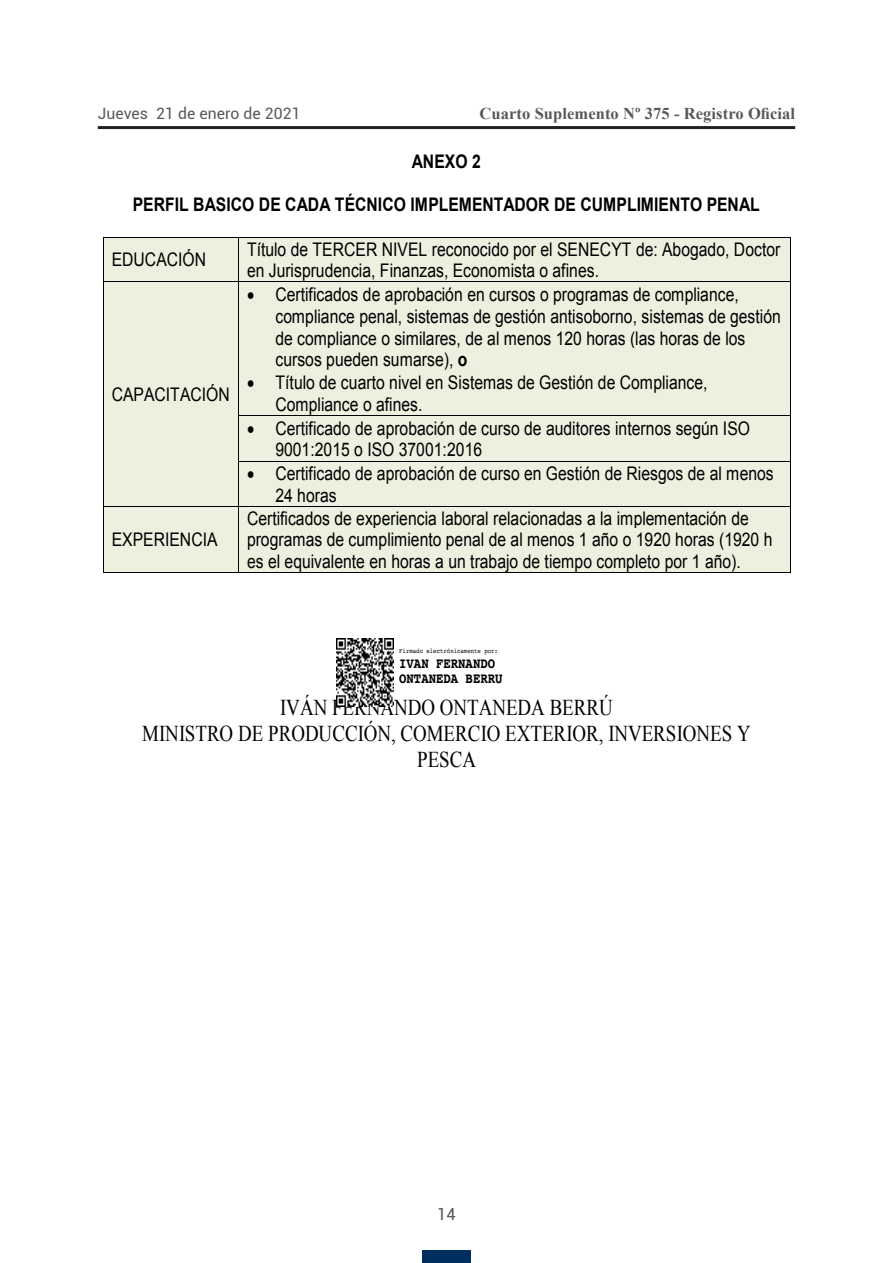
<style>
.page{position:relative;width:893px;height:1263px;background:#fff}
.page>*{position:absolute;margin:0;border:0;box-sizing:border-box;transform-origin:0 0}
.t1{font:22.65px/26px "Times New Roman";color:#000;text-align:center;scale:.84 1}
.t2{font:18.75px/21.6px "Arial";color:#000;scale:.84 1}
.t3{font:700 18.75px "Arial";color:#000;scale:.84 1}
.t4{font:700 16.5px "Times New Roman";letter-spacing:.005em;color:#57585a}
.t5{font:16.5px "Roboto";color:#57585a}
.t6{font:15.75px "Roboto";letter-spacing:.005em;color:#57585a}
.t7{font:700 14.7px/14.7px "Courier";color:#000;scale:.84 1}
.t8{font:6.75px "Courier";color:#000;scale:.84 1}
.s1{font-weight:700}
</style>
<div class="page">
<hr style="left:98px;top:126px;width:697px;height:3px;background:#231f20">
<div style="left:422px;top:1250px;width:49px;height:13px;background:#002e5e"></div>
<div style="left:104px;top:238px;width:134px;height:43px;background:#ebf1de"></div>
<div style="left:239px;top:238px;width:551px;height:43px;background:#ebf1de"></div>
<hr style="left:104px;top:237px;width:134px;height:1px;background:#000">
<hr style="left:239px;top:237px;width:551px;height:1px;background:#000">
<hr style="left:103px;top:238px;width:1px;height:43px;background:#000">
<hr style="left:238px;top:238px;width:1px;height:43px;background:#000">
<hr style="left:790px;top:238px;width:1px;height:43px;background:#000">
<div style="left:104px;top:282px;width:134px;height:224px;background:#ebf1de"></div>
<div style="left:239px;top:282px;width:551px;height:133px;background:#ebf1de"></div>
<hr style="left:104px;top:281px;width:134px;height:1px;background:#000">
<hr style="left:239px;top:281px;width:551px;height:1px;background:#000">
<hr style="left:103px;top:282px;width:1px;height:133px;background:#000">
<hr style="left:238px;top:282px;width:1px;height:133px;background:#000">
<hr style="left:790px;top:282px;width:1px;height:133px;background:#000">
<div style="left:239px;top:416px;width:551px;height:45px;background:#ebf1de"></div>
<hr style="left:239px;top:415px;width:551px;height:1px;background:#000">
<hr style="left:103px;top:416px;width:1px;height:45px;background:#000">
<hr style="left:238px;top:416px;width:1px;height:45px;background:#000">
<hr style="left:790px;top:416px;width:1px;height:45px;background:#000">
<div style="left:239px;top:461px;width:551px;height:45px;background:#ebf1de"></div>
<hr style="left:239px;top:461px;width:551px;height:1px;background:#000">
<hr style="left:103px;top:461px;width:1px;height:45px;background:#000">
<hr style="left:238px;top:461px;width:1px;height:45px;background:#000">
<hr style="left:790px;top:461px;width:1px;height:45px;background:#000">
<div style="left:104px;top:507px;width:134px;height:65px;background:#ebf1de"></div>
<div style="left:239px;top:507px;width:551px;height:65px;background:#ebf1de"></div>
<hr style="left:104px;top:506px;width:134px;height:1px;background:#000">
<hr style="left:239px;top:506px;width:551px;height:1px;background:#000">
<hr style="left:103px;top:507px;width:1px;height:65px;background:#000">
<hr style="left:104px;top:572px;width:134px;height:1px;background:#000">
<hr style="left:238px;top:507px;width:1px;height:65px;background:#000">
<hr style="left:239px;top:572px;width:551px;height:1px;background:#000">
<hr style="left:790px;top:507px;width:1px;height:65px;background:#000">
<img style="left:337px;top:639px;width:56px;height:67px">
<p class="t6" style="left:98px;top:102px;width:204px">Jueves 21 de enero de 2021</p>
<p class="t4" style="left:480px;top:102px;width:317px">Cuarto Suplemento Nº 375 - Registro Oficial</p>
<p class="t3" style="left:412px;top:149px;width:84px">ANEXO 2</p>
<p class="t3" style="left:133px;top:192px;width:748px">PERFIL BASICO DE CADA TÉCNICO IMPLEMENTADOR DE CUMPLIMIENTO PENAL</p>
<p class="t2" style="left:112px;top:249px;width:114px">EDUCACIÓN</p>
<p class="t2" style="left:247px;top:239px;width:636px">Título de TERCER NIVEL reconocido por el SENECYT de: Abogado, Doctor en Jurisprudencia, Finanzas, Economista o afines.</p>
<p class="t2" style="left:112px;top:384px;width:142px">CAPACITACIÓN</p>
<p class="t2" style="left:112px;top:529px;width:127px">EXPERIENCIA</p>
<p class="t2" style="left:275px;top:284px;width:603px;text-indent:-28px">• Certificados de aprobación en cursos o programas de compliance, compliance penal, sistemas de gestión antisoborno, sistemas de gestión de compliance o similares, de al menos 120 horas (las horas de los cursos pueden sumarse), <span class="s1">o</span></p>
<p class="t2" style="left:275px;top:372px;width:516px;text-indent:-28px">• Título de cuarto nivel en Sistemas de Gestión de Compliance,<br>Compliance o afines.</p>
<p class="t2" style="left:275px;top:418px;width:566px;text-indent:-28px">• Certificado de aprobación de curso de auditores internos según ISO<br>9001:2015 o ISO 37001:2016</p>
<p class="t2" style="left:275px;top:463px;width:595px;text-indent:-28px">• Certificado de aprobación de curso en Gestión de Riesgos de al menos<br>24 horas</p>
<p class="t2" style="left:247px;top:507px;width:627px">Certificados de experiencia laboral relacionadas a la implementación de programas de cumplimiento penal de al menos 1 año o 1920 horas (1920 h es el equivalente en horas a un trabajo de tiempo completo por 1 año).</p>
<p class="t8" style="left:399px;top:646px;width:119px">Firmado electrónicamente por:</p>
<p class="t7" style="left:399px;top:655px;width:124px">IVAN FERNANDO<br>ONTANEDA BERRU</p>
<p class="t1" style="left:142px;top:694px;width:726px">IVÁN FERNANDO ONTANEDA BERRÚ<br>MINISTRO DE PRODUCCIÓN, COMERCIO EXTERIOR, INVERSIONES Y<br>PESCA</p>
<p class="t5" style="left:437px;top:1203px;width:20px">14</p>
</div>
